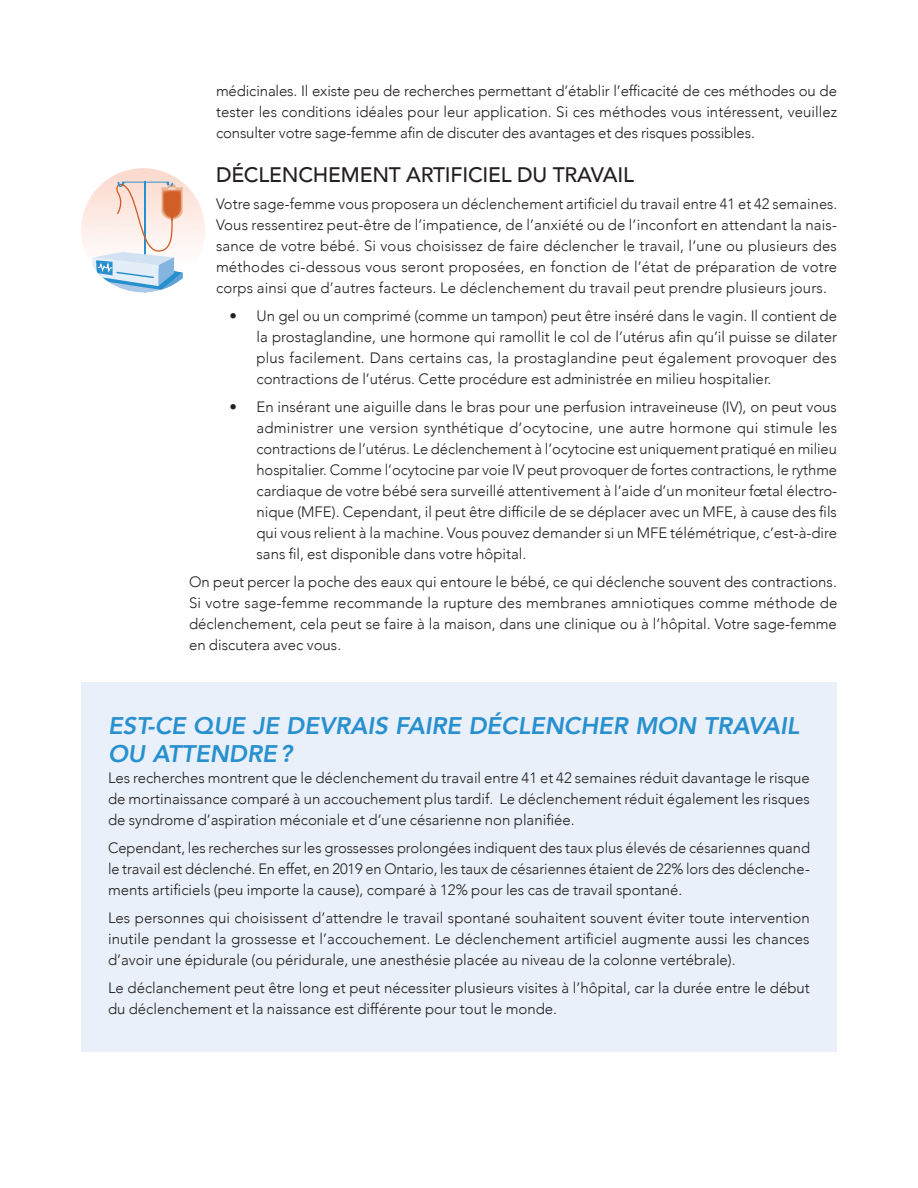
<style>
.page{position:relative;width:918px;height:1188px;background:#fff}
.page>*{position:absolute;margin:0;border:0;box-sizing:border-box;transform-origin:0 0}
.Options{font:italic 800 24px/28.8px "Avenir";color:#2890cf}
.Options-2{font:500 21px "Avenir";letter-spacing:-.01em;color:#231f20}
.body_text{font:300 15px/21px "Avenir";color:#231f20;text-align:justify}
</style>
<div class="page">
<div style="left:81px;top:683px;width:756px;height:369px;background:#e9f0f9"></div>
<svg style="left:81px;top:168px;width:124px;height:124px"></svg>
<svg style="left:86px;top:182px;width:97px;height:110px"></svg>
<p class="body_text" style="left:216px;top:80px;width:623px">médicinales. Il existe peu de recherches permettant d’établir l’efficacité de ces méthodes ou de tester les conditions idéales pour leur application. Si ces méthodes vous intéressent, veuillez consulter votre sage-femme afin de discuter des avantages et des risques possibles.</p>
<p class="Options-2" style="left:216px;top:156px;width:420px">DÉCLENCHEMENT ARTIFICIEL DU TRAVAIL</p>
<p class="body_text" style="left:216px;top:194px;width:623px">Votre sage-femme vous proposera un déclenchement artificiel du travail entre 41 et 42 semaines.<br>Vous ressentirez peut-être de l’impatience, de l’anxiété ou de l’inconfort en attendant la nais&shy;sance de votre bébé. Si vous choisissez de faire déclencher le travail, l’une ou plusieurs des méthodes ci-dessous vous seront proposées, en fonction de l’état de préparation de votre corps ainsi que d’autres facteurs. Le déclenchement du travail peut prendre plusieurs jours.</p>
<p class="body_text" style="left:256px;top:305px;width:582px;text-indent:-27px">• Un gel ou un comprimé (comme un tampon) peut être inséré dans le vagin. Il contient de la prostaglandine, une hormone qui ramollit le col de l’utérus afin qu’il puisse se dilater plus facilement. Dans certains cas, la prostaglandine peut également provoquer des contractions de l’utérus. Cette procédure est administrée en milieu hospitalier.</p>
<p class="body_text" style="left:256px;top:396px;width:582px;text-indent:-27px">• En insérant une aiguille dans le bras pour une perfusion intraveineuse (IV), on peut vous administrer une version synthétique d’ocytocine, une autre hormone qui stimule les contractions de l’utérus. Le déclenchement à l’ocytocine est uniquement pratiqué en milieu hospitalier. Comme l’ocytocine par voie IV peut provoquer de fortes contractions, le rythme cardiaque de votre bébé sera surveillé attentivement à l’aide d’un moniteur fœtal électro&shy;nique (MFE). Cependant, il peut être difficile de se déplacer avec un MFE, à cause des fils qui vous relient à la machine. Vous pouvez demander si un MFE télémétrique, c’est-à-dire sans fil, est disponible dans votre hôpital.</p>
<p class="body_text" style="left:189px;top:571px;width:650px">On peut percer la poche des eaux qui entoure le bébé, ce qui déclenche souvent des contractions.<br>Si votre sage-femme recommande la rupture des membranes amniotiques comme méthode de déclenchement, cela peut se faire à la maison, dans une clinique ou à l’hôpital. Votre sage-femme en discutera avec vous.</p>
<p class="Options" style="left:108px;top:711px;width:693px">EST-CE QUE JE DEVRAIS FAIRE DÉCLENCHER MON TRAVAIL<br>OU ATTENDRE?</p>
<p class="body_text" style="left:108px;top:768px;width:704px">Les recherches montrent que le déclenchement du travail entre 41 et 42 semaines réduit davantage le risque de mortinaissance comparé à un accouchement plus tardif. Le déclenchement réduit également les risques de syndrome d’aspiration méconiale et d’une césarienne non planifiée.</p>
<p class="body_text" style="left:108px;top:837px;width:704px">Cependant, les recherches sur les grossesses prolongées indiquent des taux plus élevés de césariennes quand le travail est déclenché. En effet, en 2019 en Ontario, les taux de césariennes étaient de 22% lors des déclenche&shy;ments artificiels (peu importe la cause), comparé à 12% pour les cas de travail spontané.</p>
<p class="body_text" style="left:108px;top:907px;width:703px">Les personnes qui choisissent d’attendre le travail spontané souhaitent souvent éviter toute intervention inutile pendant la grossesse et l’accouchement. Le déclenchement artificiel augmente aussi les chances d’avoir une épidurale (ou péridurale, une anesthésie placée au niveau de la colonne vertébrale).</p>
<p class="body_text" style="left:108px;top:977px;width:703px">Le déclanchement peut être long et peut nécessiter plusieurs visites à l’hôpital, car la durée entre le début du déclenchement et la naissance est différente pour tout le monde.</p>
</div>
